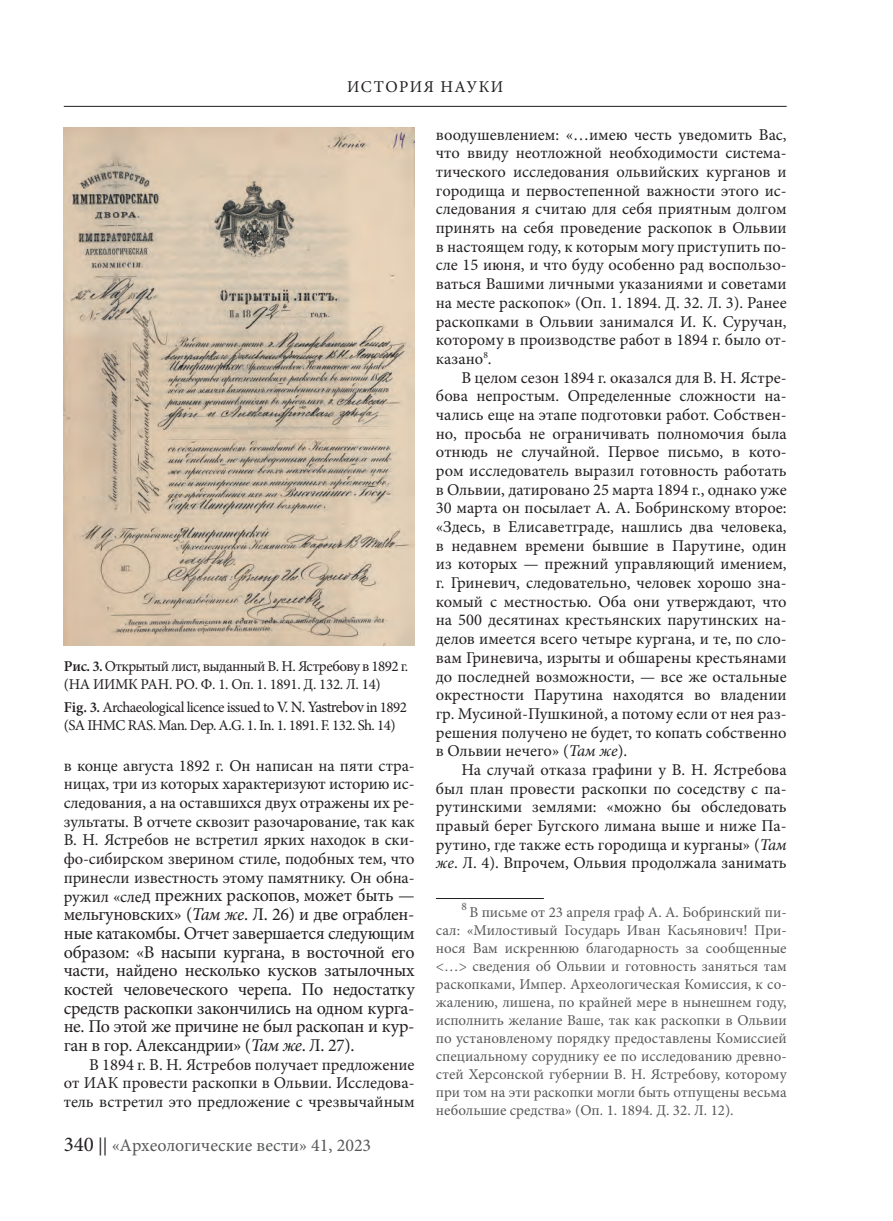
<style>
.page{position:relative;width:893px;height:1221px;background:#fff}
.page>*{position:absolute;margin:0;border:0;box-sizing:border-box;transform-origin:0 0}
.t1{font:18px/18.8px "Minion Pro";letter-spacing:-.02em;color:#231f20;text-align:justify}
.t2{font:18px "Minion Pro";color:#57585a}
.Текст{font:16.5px/18.8px "Minion Pro";color:#231f20;text-align:justify}
.Текст-2{font:16.5px "Minion Pro";letter-spacing:.085em;color:#231f20}
.Текст_сноски{font:15px/18px "Minion Pro";color:#57585a;text-align:justify}
.Подписи{font:15px/18px "Minion Pro";letter-spacing:-.04em;color:#231f20}
.s1{font-weight:600}
.s2{font-size:15.75px}
.s3{font-size:16.5px}
.s4{font-style:italic}
.s5{font-size:21px;color:#231f20}
.s6{color:#231f20}
</style>
<div class="page">
<hr style="left:64px;top:106px;width:723px;height:1px;background:#231f20">
<hr style="left:436px;top:898px;width:108px;height:1px;background:#231f20">
<img style="left:64px;top:128px;width:351px;height:517px">
<p class="Текст-2" style="left:347px;top:75px;width:157px">ИСТОРИЯ НАУКИ</p>
<p class="Подписи" style="left:64px;top:657px;width:346px"><span class="s1">Рис. 3.</span> Открытый лист, выданный В. Н. Ястребову в 1892 г. (НА ИИМК РАН. РО. Ф. 1. Оп. 1. 1891. Д. 132. Л. 14)</p>
<p class="Подписи" style="left:64px;top:698px;width:345px"><span class="s1">Fig. 3.</span> Archaeological licence issued to <span class="s2">V. N. Yastrebov</span> in 1892 (SA IHMC RAS. Man. Dep. A.G. 1. In. 1. 1891. F. 132. Sh. 14)</p>
<p class="Текст" style="left:64px;top:756px;width:352px">в конце августа 1892 г. Он написан на пяти стра&shy;ницах, три из которых характеризуют историю ис&shy;следования, а на оставшихся двух отражены их ре&shy;зультаты. В отчете сквозит разочарование, так как В. Н. Ястребов не встретил ярких находок в ски&shy;фо-сибирском зверином стиле, подобных тем, что принесли известность этому памятнику. Он обна-</p>
<p class="t1" style="left:64px;top:886px;width:352px"><span class="s3">ружил «сле</span>д прежних раскопов, может быть — мельгуновских» (<span class="s4">Там же</span>. Л. 26) и две ограблен&shy;ные катакомбы. Отчет завершается следующим образом: «В насыпи кургана, в восточной его части, найдено несколько кусков затылочных костей человеческого черепа. По недостатку средств раскопки закончились на одном курга&shy;не. По этой же причине не был раскопан и кур&shy;ган в гор. Александрии» (<span class="s4">Там же</span>. Л. 27).</p>
<p class="Текст" style="left:64px;top:1054px;width:352px;text-indent:26px">В 1894 г. В. Н. Ястребов получает предложение от ИАК провести раскопки в Ольвии. Исследова&shy;тель встретил это предложение с чрезвычайным</p>
<p class="t2" style="left:64px;top:1133px;width:309px"><span class="s5">340</span> <span class="s6">||</span> «Археологические вести» 41, 2023</p>
<p class="Текст" style="left:436px;top:125px;width:352px">воодушевлением: «…имею честь уведомить Вас, что ввиду неотложной необходимости система&shy;тического исследования ольвийских курганов и городища и первостепенной важности этого ис&shy;следования я считаю для себя приятным долгом принять на себя проведение раскопок в Ольвии в настоящем году, к которым могу приступить по&shy;сле 15 июня, и что буду особенно рад воспользо&shy;ваться Вашими личными указаниями и советами на месте раскопок» (Оп. 1. 1894. Д. 32. Л. 3). Ранее раскопками в Ольвии занимался И. К. Суручан, которому в производстве работ в 1894 г. было от&shy;казано<sup>8</sup>.</p>
<p class="Текст" style="left:436px;top:368px;width:352px;text-indent:26px">В целом сезон 1894 г. оказался для В. Н. Ястре&shy;бова непростым. Определенные сложности на&shy;чались еще на этапе подготовки работ. Собствен&shy;но, просьба не ограничивать полномочия была отнюдь не случайной. Первое письмо, в кото&shy;ром исследователь выразил готовность работать в Ольвии, датировано 25 марта 1894 г., однако уже 30 марта он посылает А. А. Бобринскому второе: «Здесь, в Елисаветграде, нашлись два человека, в недавнем времени бывшие в Парутине, один из которых — прежний управляющий имением, г. Гриневич, следовательно, человек хорошо зна&shy;комый с местностью. Оба они утверждают, что на 500 десятинах крестьянских парутинских на&shy;делов имеется всего четыре кургана, и те, по сло&shy;вам Гриневича, изрыты и обшарены крестьянами до последней возможности, — все же остальные окрестности Парутина находятся во владении гр. Мусиной-Пушкиной, а потому если от нея раз&shy;решения получено не будет, то копать собственно в Ольвии нечего» (<span class="s4">Там же</span>).</p>
<p class="Текст" style="left:436px;top:760px;width:352px;text-indent:26px">На случай отказа графини у В. Н. Ястребова был план провести раскопки по соседству с па&shy;рутинскими землями: «можно бы обследовать правый берег Бугского лимана выше и ниже Па&shy;рутино, где также есть городища и курганы» (<span class="s4">Там же</span>. Л. 4). Впрочем, Ольвия продолжала занимать</p>
<p class="Текст_сноски" style="left:436px;top:902px;width:352px;text-indent:26px"><sup>8</sup> В письме от 23 апреля граф А. А. Бобринский пи&shy;сал: «Милостивый Государь Иван Касьянович! При&shy;нося Вам искреннюю благодарность за сообщенные &lt;…&gt; сведения об Ольвии и готовность заняться там раскопками, Импер. Археологическая Комиссия, к со&shy;жалению, лишена, по крайней мере в нынешнем году, исполнить желание Ваше, так как раскопки в Ольвии по установленому порядку предоставлены Комиссией специальному соруднику ее по исследованию древно&shy;стей Херсонской губернии В. Н. Ястребову, которому при том на эти раскопки могли быть отпущены весьма небольшие средства» (Оп. 1. 1894. Д. 32. Л. 12).</p>
</div>
